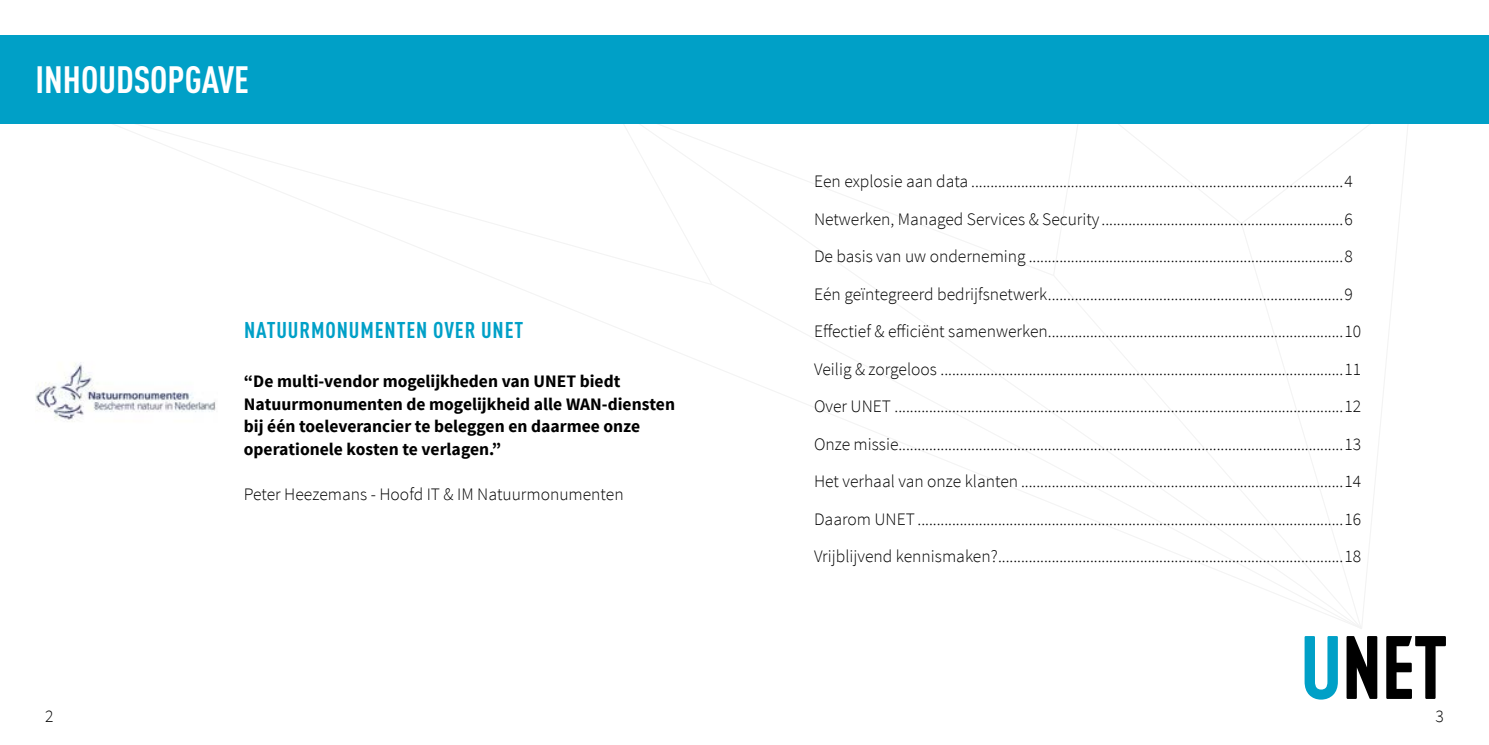
<style>
.page{position:relative;width:1489px;height:745px;background:#fff}
.page>*{position:absolute;margin:0;border:0;box-sizing:border-box;transform-origin:0 0}
.t1{font:700 condensed 37.5px "DINOT";color:#fff}
.t2{font:700 condensed 22.5px "DINOT";letter-spacing:.04em;color:#00a0c7}
.t3{font:300 17.5px/37.5px "Source Sans Pro";color:#000}
.t4{font:700 17.5px/22.5px "Source Sans Pro";color:#000}
</style>
<div class="page">
<svg style="left:1304px;top:636px;width:33px;height:63px"></svg>
<svg style="left:1346px;top:636px;width:31px;height:62px"></svg>
<svg style="left:1386px;top:636px;width:59px;height:62px"></svg>
<img style="left:35px;top:374px;width:38px;height:48px">
<svg style="left:610px;top:124px;width:103px;height:161px"></svg>
<svg style="left:1051px;top:274px;width:311px;height:355px"></svg>
<div style="left:744px;top:35px;width:744px;height:89px;background:#00a0c7"></div>
<div style="left:0;top:35px;width:744px;height:89px;background:#00a0c7"></div>
<h1 class="t1" style="left:35px;top:52px;width:215px">INHOUDSOPGAVE</h1>
<p class="t2" style="left:244px;top:313px;width:281px">NATUURMONUMENTEN OVER UNET</p>
<p class="t4" style="left:244px;top:370px;width:432px">“De multi-vendor mogelijkheden van UNET biedt Natuurmonumenten de mogelijkheid alle WAN-diensten bij één toeleverancier te beleggen en daarmee onze operationele kosten te verlagen.”</p>
<p class="t3" style="left:244px;top:475px;width:381px">Peter Heezemans - Hoofd IT &amp; IM Natuurmonumenten</p>
<p class="t3" style="left:814px;top:162px;width:548px">Een explosie aan data .................................................................................................4<br>Netwerken, Managed Services &amp; Security ...............................................................6<br>De basis van uw onderneming ..................................................................................8<br>Eén geïntegreerd bedrijfsnetwerk.............................................................................9<br>Effectief &amp; efficiënt samenwerken.............................................................................10<br>Veilig &amp; zorgeloos .........................................................................................................11<br>Over UNET .....................................................................................................................12<br>Onze missie....................................................................................................................13<br>Het verhaal van onze klanten ....................................................................................14<br>Daarom UNET ...............................................................................................................16<br>Vrijblijvend kennismaken?..........................................................................................18</p>
<p class="t3" style="left:45px;top:697px;width:10px">2</p>
<p class="t3" style="left:1435px;top:697px;width:10px">3</p>
</div>
